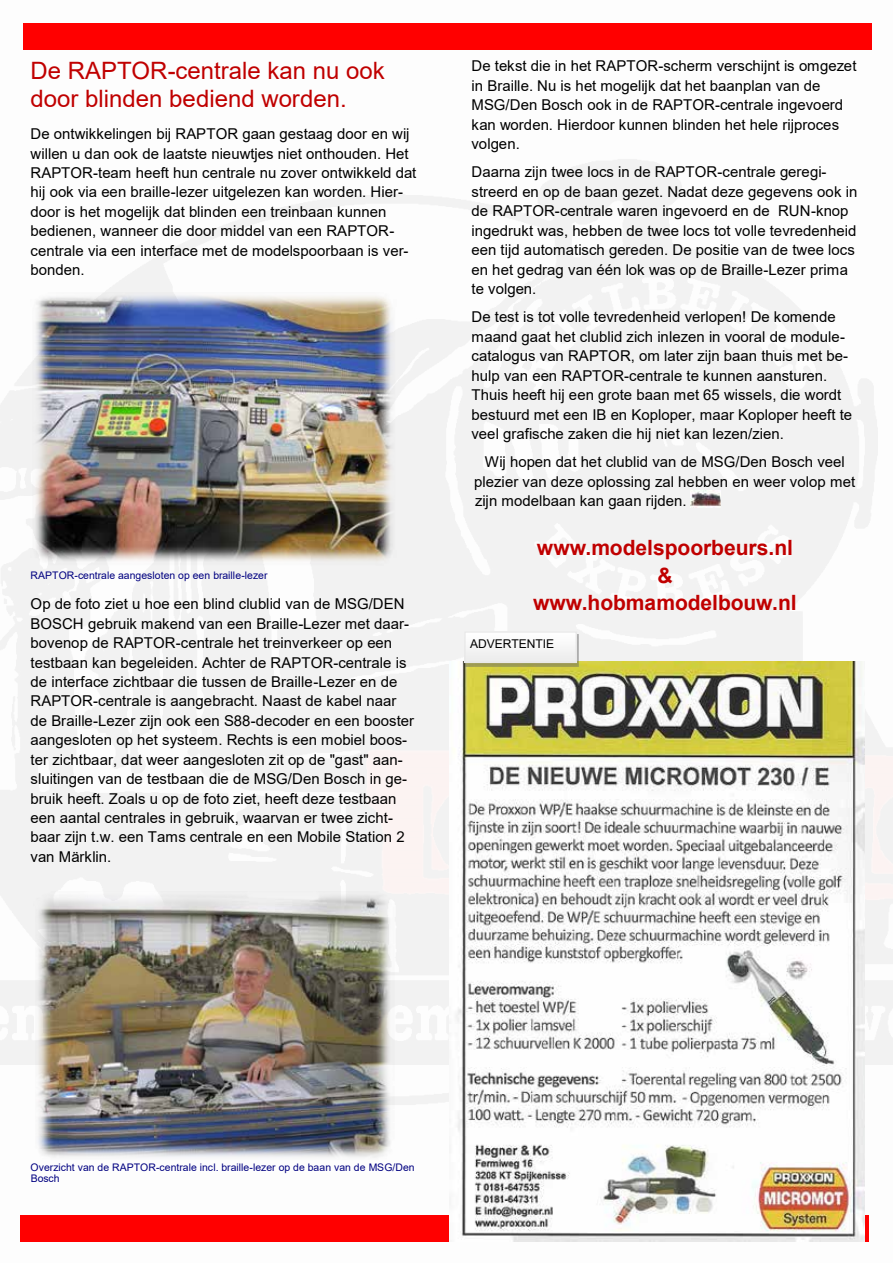
<style>
.page{position:relative;width:893px;height:1263px;background:#fff}
.page>*{position:absolute;margin:0;border:0;box-sizing:border-box;transform-origin:0 0}
.t1{font:24px/28px "Arial";color:#c00000}
.t2{font:700 21px/27.2px "Arial";letter-spacing:-.005em;color:#c00000;text-align:center}
.t3{font:15px/19.5px "Arial";color:#000}
.t4{font:12px "Arial";color:#000}
.t5{font:10.5px/11.6px "Arial";color:#000080}
</style>
<div class="page">
<div style="left:23px;top:23px;width:849px;height:27px;background:#f00"></div>
<div style="left:20px;top:1215px;width:849px;height:27px;background:#f00"></div>
<img style="left:690px;top:491px;width:31px;height:17px">
<img style="left:449px;top:661px;width:415px;height:581px">
<img style="left:465px;top:634px;width:114px;height:32px">
<div style="left:465px;top:632px;width:111px;height:30px;background:#f5f5f5"></div>
<div style="left:464px;top:631px;width:113px;height:32px;border:2px solid #e9e9e9"></div>
<img style="left:30px;top:290px;width:367px;height:275px">
<img style="left:33px;top:890px;width:362px;height:270px">
<h1 class="t1" style="left:31px;top:57px;width:356px">De RAPTOR-centrale kan nu ook door blinden bediend worden.</h1>
<p class="t3" style="left:31px;top:124px;width:387px">De ontwikkelingen bij RAPTOR gaan gestaag door en wij willen u dan ook de laatste nieuwtjes niet onthouden. Het RAPTOR-team heeft hun centrale nu zover ontwikkeld dat hij ook via een braille-lezer uitgelezen kan worden. Hier&shy;door is het mogelijk dat blinden een treinbaan kunnen bedienen, wanneer die door middel van een RAPTOR&shy;centrale via een interface met de modelspoorbaan is ver&shy;bonden.</p>
<p class="t5" style="left:31px;top:569px;width:238px">RAPTOR-centrale aangesloten op een braille-lezer</p>
<p class="t3" style="left:31px;top:594px;width:385px">Op de foto ziet u hoe een blind clublid van de MSG/DEN BOSCH gebruik makend van een Braille-Lezer met daar&shy;bovenop de RAPTOR-centrale het treinverkeer op een testbaan kan begeleiden. Achter de RAPTOR-centrale is de interface zichtbaar die tussen de Braille-Lezer en de RAPTOR-centrale is aangebracht. Naast de kabel naar de Braille-Lezer zijn ook een S88-decoder en een booster aangesloten op het systeem. Rechts is een mobiel boos&shy;ter zichtbaar, dat weer aangesloten zit op de "gast" aan&shy;sluitingen van de testbaan die de MSG/Den Bosch in ge&shy;bruik heeft. Zoals u op de foto ziet, heeft deze testbaan een aantal centrales in gebruik, waarvan er twee zicht&shy;baar zijn t.w. een Tams centrale en een Mobile Station 2 van Märklin.</p>
<p class="t3" style="left:472px;top:56px;width:386px">De tekst die in het RAPTOR-scherm verschijnt is omgezet in Braille. Nu is het mogelijk dat het baanplan van de MSG/Den Bosch ook in de RAPTOR-centrale ingevoerd kan worden. Hierdoor kunnen blinden het hele rijproces volgen.</p>
<p class="t3" style="left:472px;top:162px;width:387px">Daarna zijn twee locs in de RAPTOR-centrale geregi&shy;streerd en op de baan gezet. Nadat deze gegevens ook in de RAPTOR-centrale waren ingevoerd en de RUN-knop ingedrukt was, hebben de twee locs tot volle tevredenheid een tijd automatisch gereden. De positie van de twee locs en het gedrag van één lok was op de Braille-Lezer prima te volgen.</p>
<p class="t3" style="left:472px;top:307px;width:382px">De test is tot volle tevredenheid verlopen! De komende maand gaat het clublid zich inlezen in vooral de module&shy;catalogus van RAPTOR, om later zijn baan thuis met be&shy;hulp van een RAPTOR-centrale te kunnen aansturen.<br>Thuis heeft hij een grote baan met 65 wissels, die wordt bestuurd met een IB en Koploper, maar Koploper heeft te veel grafische zaken die hij niet kan lezen/zien.</p>
<p class="t3" style="left:474px;top:452px;width:382px;text-indent:11px">Wij hopen dat het clublid van de MSG/Den Bosch veel plezier van deze oplossing zal hebben en weer volop met zijn modelbaan kan gaan rijden.</p>
<h2 class="t2" style="left:533px;top:535px;width:265px">www.modelspoorbeurs.nl &amp; www.hobmamodelbouw.nl</h2>
<p class="t4" style="left:470px;top:635px;width:86px">ADVERTENTIE</p>
<p class="t5" style="left:31px;top:1161px;width:385px">Overzicht van de RAPTOR-centrale incl. braille-lezer op de baan van de MSG/Den<br>Bosch</p>
</div>
